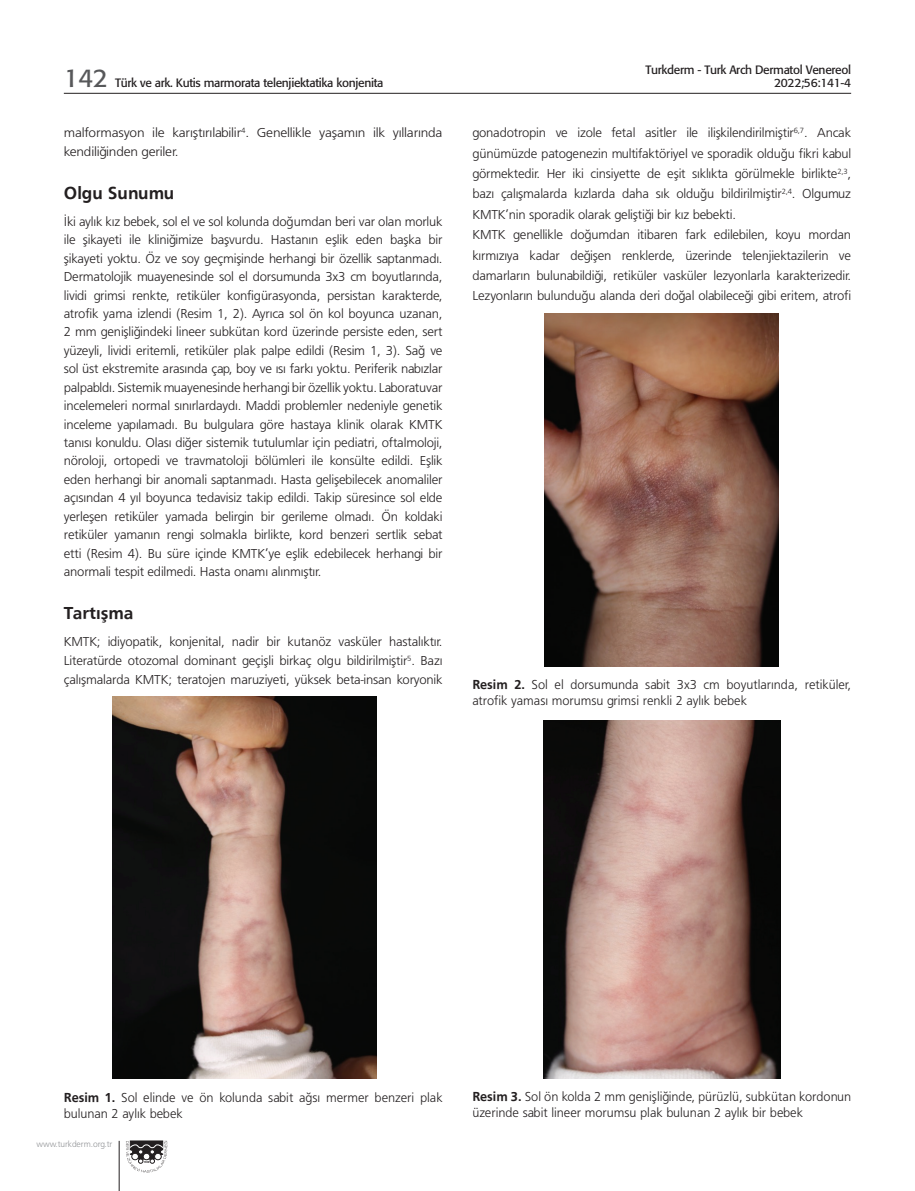
<style>
.page{position:relative;width:915px;height:1191px;background:#fff}
.page>*{position:absolute;margin:0;border:0;box-sizing:border-box;transform-origin:0 0}
.t1{font:18px "Frugal Bold Tr";color:#231f20}
.t2{font:13.5px/18.5px "Frugal Normal Tr";letter-spacing:-.015em;color:#231f20}
.t3{font:13.5px/18.5px "Frugal Normal Tr";letter-spacing:-.015em;color:#231f20;scale:1.05 1}
.t4{font:12px/12.8px "Formata Tr";letter-spacing:-.025em;color:#231f20;text-align:right}
.t5{font:9px "Frugal Normal Tr";letter-spacing:-.01em;color:#939598}
.s1{font-size:25.5px;color:#57585a}
.s2{font-family:"Frugal Bold Tr"}
</style>
<div class="page">
<hr style="left:119px;top:1140px;width:1px;height:51px;background:#231f20">
<hr style="left:64px;top:93px;width:786px;height:1px;background:#231f20">
<svg style="left:126px;top:1140px;width:41px;height:32px"></svg>
<img style="left:112px;top:697px;width:265px;height:381px">
<img style="left:544px;top:313px;width:234px;height:353px">
<img style="left:543px;top:720px;width:237px;height:358px">
<p class="t4" style="left:64px;top:76px;width:321px"><span class="s1">142</span> Türk ve ark. Kutis marmorata telenjiektatika konjenita</p>
<p class="t4" style="left:645px;top:63px;width:207px">Turkderm - Turk Arch Dermatol Venereol<br>2022;56:141-4</p>
<p class="t3" style="left:64px;top:123px;width:362px">malformasyon ile karıştırılabilir<sup>4</sup>. Genellikle yaşamın ilk yıllarında kendiliğinden geriler.</p>
<h1 class="t1" style="left:64px;top:183px;width:112px">Olgu Sunumu</h1>
<p class="t2" style="left:64px;top:212px;width:380px;text-align:justify">İki aylık kız bebek, sol el ve sol kolunda doğumdan beri var olan morluk ile şikayeti ile kliniğimize başvurdu. Hastanın eşlik eden başka bir şikayeti yoktu. Öz ve soy geçmişinde herhangi bir özellik saptanmadı.<br>Dermatolojik muayenesinde sol el dorsumunda 3x3 cm boyutlarında, lividi grimsi renkte, retiküler konfigürasyonda, persistan karakterde, atrofik yama izlendi (Resim 1, 2). Ayrıca sol ön kol boyunca uzanan, 2 mm genişliğindeki lineer subkütan kord üzerinde persiste eden, sert yüzeyli, lividi eritemli, retiküler plak palpe edildi (Resim 1, 3). Sağ ve sol üst ekstremite arasında çap, boy ve ısı farkı yoktu. Periferik nabızlar palpabldı. Sistemik muayenesinde herhangi bir özellik yoktu. Laboratuvar incelemeleri normal sınırlardaydı. Maddi problemler nedeniyle genetik inceleme yapılamadı. Bu bulgulara göre hastaya klinik olarak KMTK tanısı konuldu. Olası diğer sistemik tutulumlar için pediatri, oftalmoloji, nöroloji, ortopedi ve travmatoloji bölümleri ile konsülte edildi. Eşlik eden herhangi bir anomali saptanmadı. Hasta gelişebilecek anomaliler açısından 4 yıl boyunca tedavisiz takip edildi. Takip süresince sol elde yerleşen retiküler yamada belirgin bir gerileme olmadı. Ön koldaki retiküler yamanın rengi solmakla birlikte, kord benzeri sertlik sebat etti (Resim 4). Bu süre içinde KMTK’ye eşlik edebilecek herhangi bir anormali tespit edilmedi. Hasta onamı alınmıştır.</p>
<h1 class="t1" style="left:64px;top:603px;width:71px">Tartışma</h1>
<p class="t2" style="left:64px;top:632px;width:380px;text-align:justify">KMTK; idiyopatik, konjenital, nadir bir kutanöz vasküler hastalıktır.<br>Literatürde otozomal dominant geçişli birkaç olgu bildirilmiştir<sup>5</sup>. Bazı çalışmalarda KMTK; teratojen maruziyeti, yüksek beta-insan koryonik</p>
<p class="t2" style="left:472px;top:122px;width:380px;line-height:20.4px">gonadotropin ve izole fetal asitler ile ilişkilendirilmiştir<sup>6,7</sup>. Ancak günümüzde patogenezin multifaktöriyel ve sporadik olduğu fikri kabul görmektedir. Her iki cinsiyette de eşit sıklıkta görülmekle birlikte<sup>2,3</sup>, bazı çalışmalarda kızlarda daha sık olduğu bildirilmiştir<sup>2,4</sup>. Olgumuz KMTK’nin sporadik olarak geliştiği bir kız bebekti.<br>KMTK genellikle doğumdan itibaren fark edilebilen, koyu mordan kırmızıya kadar değişen renklerde, üzerinde telenjiektazilerin ve damarların bulunabildiği, retiküler vasküler lezyonlarla karakterizedir.<br>Lezyonların bulunduğu alanda deri doğal olabileceği gibi eritem, atrofi</p>
<p class="t2" style="left:472px;top:676px;width:380px;line-height:16.2px"><span class="s2">Resim 2.</span> Sol el dorsumunda sabit 3x3 cm boyutlarında, retiküler, atrofik yaması morumsu grimsi renkli 2 aylık bebek</p>
<p class="t2" style="left:64px;top:1089px;width:380px;line-height:16.2px"><span class="s2">Resim 1.</span> Sol elinde ve ön kolunda sabit ağsı mermer benzeri plak bulunan 2 aylık bebek</p>
<p class="t5" style="left:37px;top:1139px;width:77px">www.turkderm.org.tr</p>
<p class="t2" style="left:472px;top:1088px;width:380px;line-height:16.2px"><span class="s2">Resim 3.</span> Sol ön kolda 2 mm genişliğinde, pürüzlü, subkütan kordonun üzerinde sabit lineer morumsu plak bulunan 2 aylık bir bebek</p>
</div>
